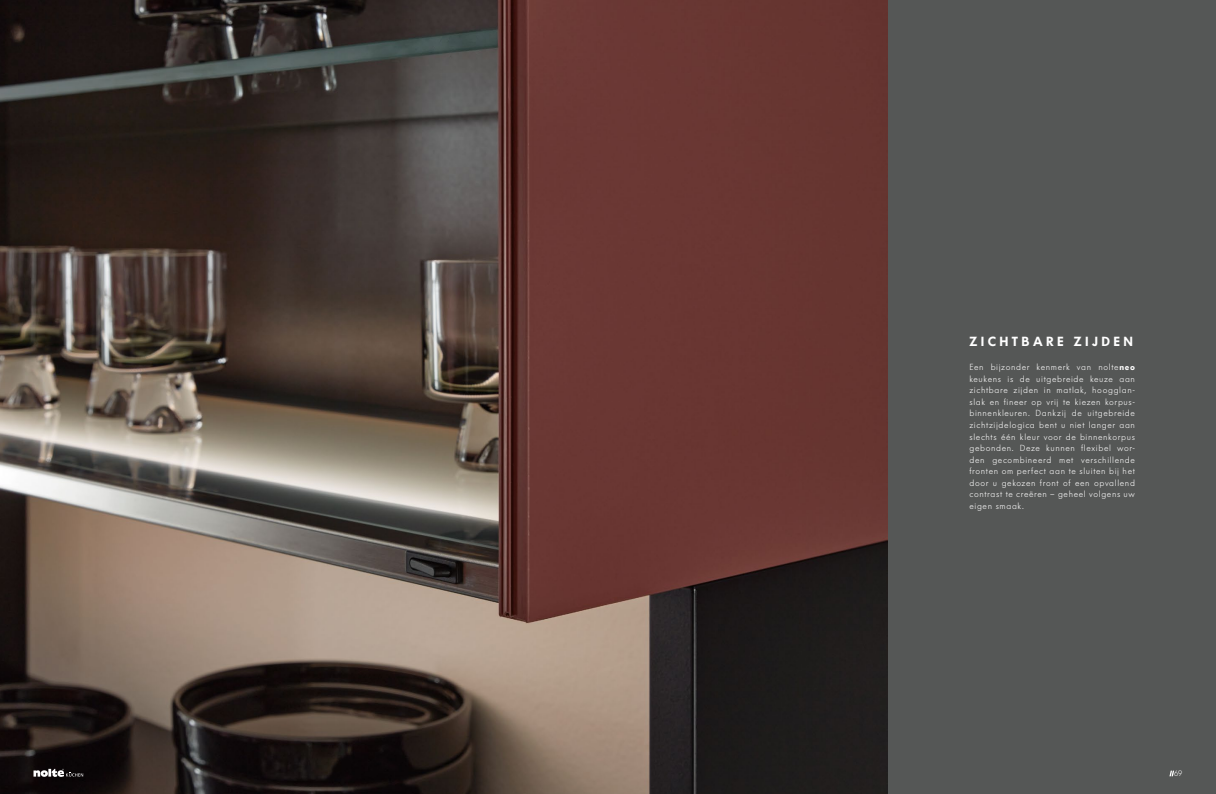
<style>
.page{position:relative;width:1216px;height:794px;background:#fff}
.page>*{position:absolute;margin:0;border:0;box-sizing:border-box;transform-origin:0 0}
.t1{font:600 13.12px "Futura BQ";letter-spacing:.26em;color:#fff}
.t2{font:300 8.75px/11.5px "Futura BQ";letter-spacing:.075em;color:#fff;text-align:justify}
.t3{font:300 7.88px "Futura BQ";color:#fff}
.s1{font-weight:600}
</style>
<div class="page">
<div style="left:608px;top:0;width:607px;height:794px;background:#555756"></div>
<img style="left:0;top:0;width:887px;height:794px">
<svg style="left:1169px;top:770px;width:5px;height:6px"></svg>
<svg style="left:34px;top:769px;width:49px;height:8px"></svg>
<h1 class="t1" style="left:969px;top:333px;width:165px">ZICHTBARE ZIJDEN</h1>
<p class="t2" style="left:969px;top:361px;width:167px">Een bijzonder kenmerk van nolte<span class="s1">neo </span>keukens is de uitgebreide keuze aan zichtbare zijden in matlak, hoogglan&shy;slak en fineer op vrij te kiezen korpus&shy;binnenkleuren. Dankzij de uitgebreide zichtzijdelogica bent u niet langer aan slechts één kleur voor de binnenkorpus gebonden. Deze kunnen flexibel wor&shy;den gecombineerd met verschillende fronten om perfect aan te sluiten bij het door u gekozen front of een opvallend contrast te creëren – geheel volgens uw eigen smaak.</p>
<p class="t3" style="left:1174px;top:768px;width:10px">69</p>
</div>
